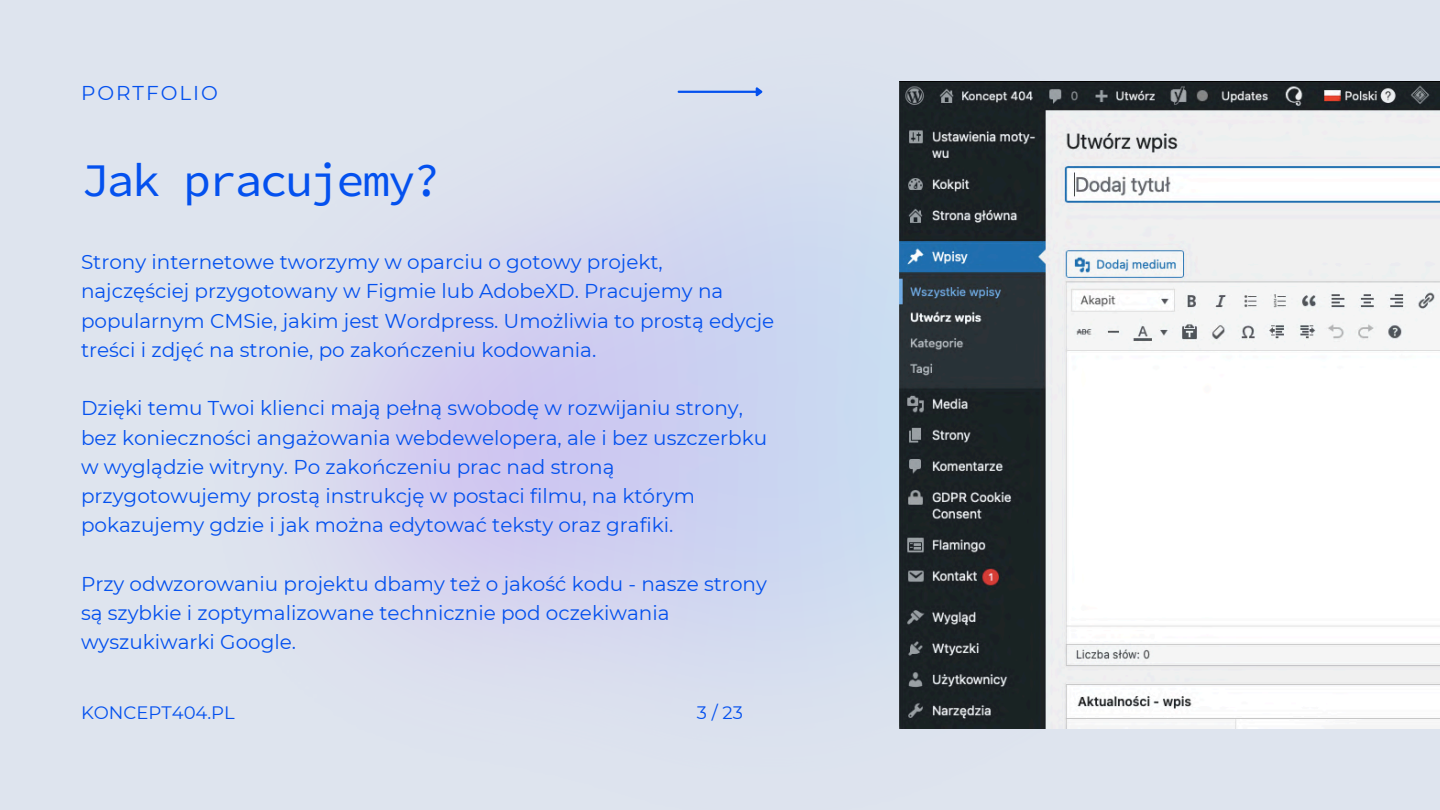
<style>
.page{position:relative;width:1440px;height:810px;background:#dee4ee}
.page>*{position:absolute;margin:0;border:0;box-sizing:border-box;transform-origin:0 0}
.t1{font:40px "Kawkab Mono";letter-spacing:-.06em;color:#0451ee}
.t2{font:20px/29.2px "Montserrat";color:#0451ee}
.t3{font:20px "Montserrat";letter-spacing:.1em;color:#0451ee}
.t4{font:18px "Montserrat";color:#0451ee}
</style>
<div class="page">
<img style="left:335px;top:81px;width:565px;height:648px">
<hr style="left:679px;top:91px;width:77px;height:2px;background:#0451ee">
<svg style="left:754px;top:85px;width:11px;height:15px"></svg>
<img style="left:900px;top:81px;width:540px;height:648px">
<h3 class="t3" style="left:81px;top:81px;width:139px">PORTFOLIO</h3>
<h3 class="t1" style="left:81px;top:159px;width:362px">Jak pracujemy?</h3>
<h2 class="t2" style="left:81px;top:247px;width:695px">Strony internetowe tworzymy w oparciu o gotowy projekt, najczęściej przygotowany w Figmie lub AdobeXD. Pracujemy na popularnym CMSie, jakim jest Wordpress. Umożliwia to prostą edycje treści i zdjęć na stronie, po zakończeniu kodowania.</h2>
<p class="t2" style="left:81px;top:394px;width:688px">Dzięki temu Twoi klienci mają pełną swobodę w rozwijaniu strony, bez konieczności angażowania webdewelopera, ale i bez uszczerbku w wyglądzie witryny. Po zakończeniu prac nad stroną przygotowujemy prostą instrukcję w postaci filmu, na którym pokazujemy gdzie i jak można edytować teksty oraz grafiki.</p>
<h1 class="t2" style="left:81px;top:569px;width:687px">Przy odwzorowaniu projektu dbamy też o jakość kodu - nasze strony są szybkie i zoptymalizowane technicznie pod oczekiwania wyszukiwarki Google.</h1>
<p class="t4" style="left:81px;top:701px;width:155px">KONCEPT404.PL</p>
<h3 class="t4" style="left:697px;top:701px;width:47px">3/23</h3>
</div>
